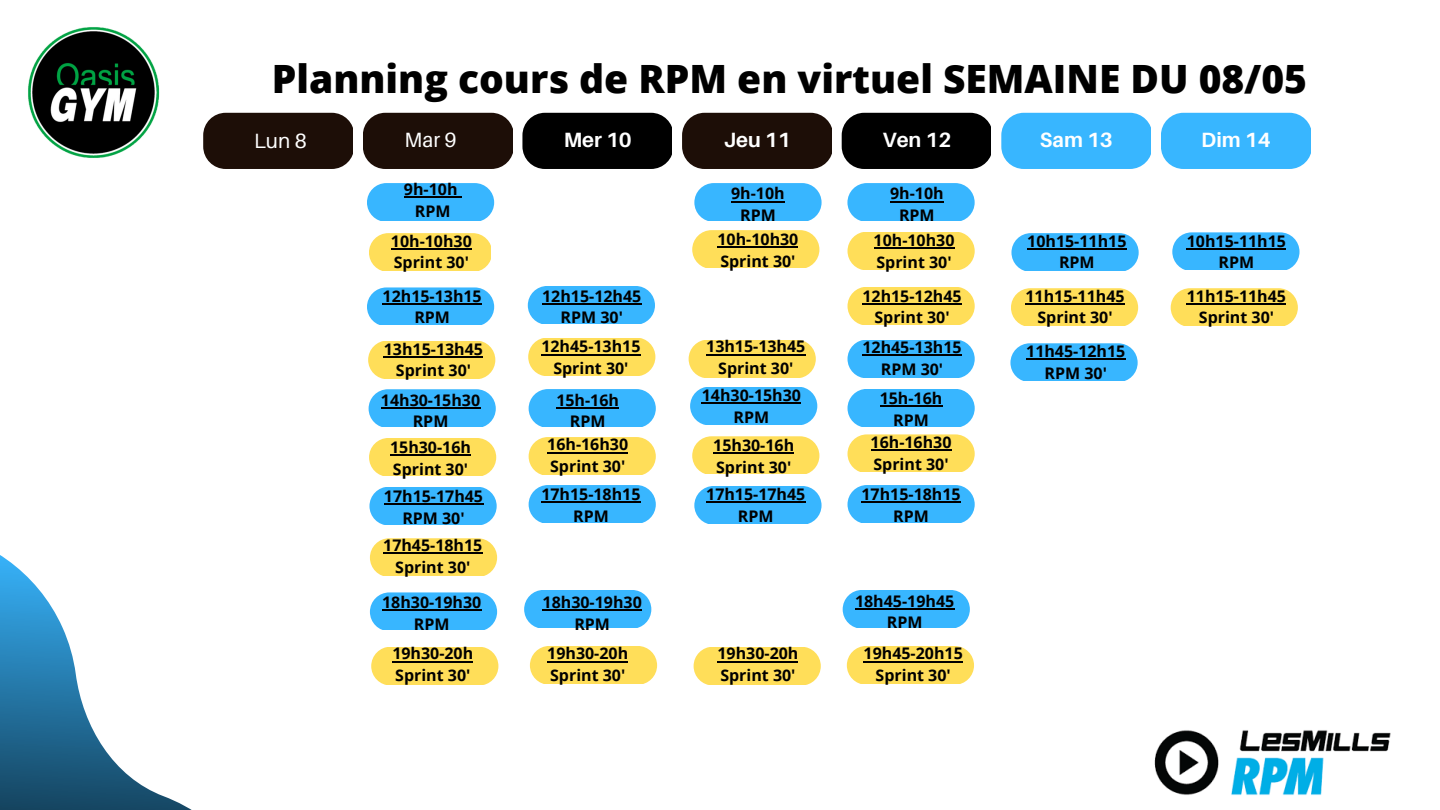
<style>
.page{position:relative;width:1440px;height:810px;background:#fff}
.page>*{position:absolute;margin:0;border:0;box-sizing:border-box;transform-origin:0 0}
.t1{font:800 39px "Open Sans";color:#000}
.t2{font:700 20.7px "Aileron";color:#fff}
.t3{font:20.7px "Aileron";color:#fff}
.t4{font:700 16px/21.8px "Open Sans";color:#000;text-align:center}
</style>
<div class="page">
<div style="left:203px;top:113px;width:150px;height:56px;background:#1d0e07"></div>
<div style="left:363px;top:113px;width:149px;height:56px;background:#1d0e07"></div>
<div style="left:522px;top:113px;width:150px;height:56px;background:#000"></div>
<div style="left:682px;top:113px;width:150px;height:56px;background:#1d0e07"></div>
<div style="left:842px;top:113px;width:149px;height:56px;background:#000"></div>
<div style="left:1001px;top:113px;width:150px;height:56px;background:#38b6ff"></div>
<div style="left:1161px;top:113px;width:150px;height:56px;background:#38b6ff"></div>
<div style="left:848px;top:340px;width:127px;height:38px;background:#38b6ff;border-radius:19px"></div>
<img style="left:28px;top:27px;width:132px;height:131px">
<svg style="left:0;top:555px;width:192px;height:255px"></svg>
<img style="left:1154px;top:730px;width:237px;height:65px">
<div style="left:371px;top:647px;width:127px;height:38px;background:#ffde59;border-radius:19px"></div>
<hr style="left:392px;top:661px;width:81px;height:1px;background:#000">
<div style="left:530px;top:646px;width:127px;height:38px;background:#ffde59;border-radius:19px"></div>
<hr style="left:547px;top:661px;width:81px;height:1px;background:#000">
<div style="left:694px;top:647px;width:127px;height:38px;background:#ffde59;border-radius:19px"></div>
<hr style="left:717px;top:661px;width:81px;height:1px;background:#000">
<div style="left:847px;top:646px;width:127px;height:38px;background:#ffde59;border-radius:19px"></div>
<hr style="left:864px;top:661px;width:99px;height:1px;background:#000">
<div style="left:1171px;top:288px;width:127px;height:38px;background:#ffde59;border-radius:19px"></div>
<hr style="left:1187px;top:303px;width:99px;height:2px;background:#000">
<div style="left:1011px;top:288px;width:127px;height:38px;background:#ffde59;border-radius:19px"></div>
<hr style="left:1025px;top:303px;width:100px;height:2px;background:#000">
<div style="left:370px;top:592px;width:127px;height:38px;background:#38b6ff;border-radius:19px"></div>
<hr style="left:382px;top:610px;width:99px;height:1px;background:#000">
<div style="left:369px;top:487px;width:128px;height:38px;background:#38b6ff;border-radius:19px"></div>
<hr style="left:384px;top:504px;width:99px;height:1px;background:#000">
<div style="left:370px;top:538px;width:127px;height:38px;background:#ffde59;border-radius:19px"></div>
<hr style="left:383px;top:552px;width:99px;height:2px;background:#000">
<div style="left:529px;top:485px;width:127px;height:38px;background:#38b6ff;border-radius:19px"></div>
<hr style="left:541px;top:502px;width:100px;height:1px;background:#000">
<div style="left:694px;top:486px;width:128px;height:38px;background:#38b6ff;border-radius:19px"></div>
<hr style="left:706px;top:502px;width:99px;height:1px;background:#000">
<div style="left:848px;top:485px;width:127px;height:38px;background:#38b6ff;border-radius:19px"></div>
<hr style="left:861px;top:502px;width:100px;height:1px;background:#000">
<div style="left:1011px;top:233px;width:128px;height:38px;background:#38b6ff;border-radius:19px"></div>
<hr style="left:1027px;top:248px;width:99px;height:2px;background:#000">
<div style="left:1172px;top:232px;width:128px;height:38px;background:#38b6ff;border-radius:19px"></div>
<hr style="left:1187px;top:248px;width:99px;height:2px;background:#000">
<div style="left:1010px;top:343px;width:128px;height:38px;background:#38b6ff;border-radius:19px"></div>
<hr style="left:1026px;top:358px;width:99px;height:2px;background:#000">
<div style="left:694px;top:183px;width:128px;height:38px;background:#38b6ff;border-radius:19px"></div>
<hr style="left:731px;top:201px;width:54px;height:1px;background:#000">
<div style="left:847px;top:183px;width:128px;height:38px;background:#38b6ff;border-radius:19px"></div>
<hr style="left:890px;top:201px;width:54px;height:1px;background:#000">
<div style="left:692px;top:230px;width:127px;height:38px;background:#ffde59;border-radius:19px"></div>
<hr style="left:717px;top:247px;width:81px;height:1px;background:#000">
<div style="left:848px;top:232px;width:127px;height:38px;background:#ffde59;border-radius:19px"></div>
<hr style="left:874px;top:247px;width:81px;height:2px;background:#000">
<div style="left:368px;top:341px;width:127px;height:37px;background:#ffde59;border-radius:19px"></div>
<hr style="left:384px;top:356px;width:99px;height:2px;background:#000">
<div style="left:528px;top:286px;width:127px;height:38px;background:#38b6ff;border-radius:19px"></div>
<hr style="left:542px;top:303px;width:99px;height:2px;background:#000">
<div style="left:528px;top:338px;width:127px;height:37px;background:#ffde59;border-radius:19px"></div>
<hr style="left:541px;top:354px;width:100px;height:1px;background:#000">
<div style="left:689px;top:340px;width:127px;height:38px;background:#ffde59;border-radius:19px"></div>
<hr style="left:706px;top:354px;width:99px;height:1px;background:#000">
<div style="left:848px;top:287px;width:127px;height:38px;background:#ffde59;border-radius:19px"></div>
<hr style="left:862px;top:303px;width:100px;height:2px;background:#000">
<hr style="left:862px;top:354px;width:100px;height:2px;background:#000">
<div style="left:367px;top:183px;width:127px;height:38px;background:#38b6ff;border-radius:19px"></div>
<hr style="left:404px;top:196px;width:54px;height:2px;background:#000">
<svg style="left:369px;top:233px;width:121px;height:38px;background:#ffdf62"></svg>
<hr style="left:391px;top:248px;width:81px;height:2px;background:#000">
<div style="left:367px;top:287px;width:127px;height:38px;background:#38b6ff;border-radius:19px"></div>
<hr style="left:383px;top:303px;width:99px;height:2px;background:#000">
<div style="left:369px;top:389px;width:127px;height:38px;background:#38b6ff;border-radius:19px"></div>
<hr style="left:381px;top:407px;width:99px;height:2px;background:#000">
<div style="left:369px;top:438px;width:127px;height:38px;background:#ffde59;border-radius:19px"></div>
<hr style="left:390px;top:454px;width:81px;height:2px;background:#000">
<div style="left:529px;top:389px;width:127px;height:38px;background:#38b6ff;border-radius:19px"></div>
<hr style="left:556px;top:407px;width:63px;height:2px;background:#000">
<div style="left:529px;top:437px;width:127px;height:38px;background:#ffde59;border-radius:19px"></div>
<hr style="left:547px;top:452px;width:81px;height:1px;background:#000">
<div style="left:690px;top:387px;width:127px;height:38px;background:#38b6ff;border-radius:19px"></div>
<hr style="left:702px;top:403px;width:99px;height:1px;background:#000">
<div style="left:692px;top:436px;width:127px;height:38px;background:#ffde59;border-radius:19px"></div>
<hr style="left:713px;top:453px;width:81px;height:1px;background:#000">
<div style="left:848px;top:389px;width:127px;height:38px;background:#38b6ff;border-radius:19px"></div>
<hr style="left:880px;top:405px;width:62px;height:2px;background:#000">
<div style="left:848px;top:434px;width:127px;height:38px;background:#ffde59;border-radius:19px"></div>
<hr style="left:871px;top:449px;width:81px;height:2px;background:#000">
<div style="left:524px;top:590px;width:127px;height:38px;background:#38b6ff;border-radius:19px"></div>
<hr style="left:543px;top:610px;width:99px;height:1px;background:#000">
<div style="left:843px;top:590px;width:127px;height:38px;background:#38b6ff;border-radius:19px"></div>
<hr style="left:855px;top:608px;width:99px;height:2px;background:#000">
<h1 class="t1" style="left:272px;top:52px;width:1037px">Planning cours de RPM en virtuel SEMAINE DU 08/05</h1>
<p class="t3" style="left:254px;top:128px;width:54px">Lun 8</p>
<p class="t3" style="left:405px;top:127px;width:54px">Mar 9</p>
<p class="t2" style="left:564px;top:127px;width:70px">Mer 10</p>
<p class="t2" style="left:724px;top:127px;width:68px">Jeu 11</p>
<p class="t2" style="left:882px;top:127px;width:70px">Ven 12</p>
<p class="t2" style="left:1040px;top:127px;width:74px">Sam 13</p>
<p class="t2" style="left:1201px;top:127px;width:71px">Dim 14</p>
<p class="t4" style="left:404px;top:178px;width:55px">9h-10h<br>RPM</p>
<p class="t4" style="left:391px;top:229px;width:82px;text-align:left">10h-10h30<br>Sprint 30'</p>
<p class="t4" style="left:383px;top:285px;width:101px">12h15-13h15<br>RPM</p>
<p class="t4" style="left:384px;top:338px;width:101px">13h15-13h45<br>Sprint 30'</p>
<p class="t4" style="left:381px;top:389px;width:101px">14h30-15h30<br>RPM</p>
<p class="t4" style="left:390px;top:436px;width:82px;text-align:left">15h30-16h<br>Sprint 30'</p>
<p class="t4" style="left:384px;top:485px;width:101px">17h15-17h45<br>RPM 30'</p>
<p class="t4" style="left:383px;top:534px;width:101px">17h45-18h15<br>Sprint 30'</p>
<p class="t4" style="left:382px;top:591px;width:101px">18h30-19h30<br>RPM</p>
<p class="t4" style="left:731px;top:182px;width:55px">9h-10h<br>RPM</p>
<p class="t4" style="left:890px;top:182px;width:55px">9h-10h<br>RPM</p>
<p class="t4" style="left:717px;top:228px;width:82px;text-align:left">10h-10h30<br>Sprint 30'</p>
<p class="t4" style="left:874px;top:229px;width:82px;text-align:left">10h-10h30<br>Sprint 30'</p>
<p class="t4" style="left:542px;top:285px;width:101px">12h15-12h45<br>RPM 30'</p>
<p class="t4" style="left:541px;top:335px;width:101px">12h45-13h15<br>Sprint 30'</p>
<p class="t4" style="left:706px;top:335px;width:101px">13h15-13h45<br>Sprint 30'</p>
<p class="t4" style="left:547px;top:388px;width:82px;line-height:22.2px">15h-16h<br>RPM<br>16h-16h30<br>Sprint 30'</p>
<p class="t4" style="left:702px;top:384px;width:101px">14h30-15h30<br>RPM</p>
<p class="t4" style="left:713px;top:434px;width:82px;text-align:left">15h30-16h<br>Sprint 30'</p>
<p class="t4" style="left:862px;top:285px;width:101px">12h15-12h45<br>Sprint 30'</p>
<p class="t4" style="left:862px;top:336px;width:101px">12h45-13h15<br>RPM 30'</p>
<p class="t4" style="left:871px;top:387px;width:82px">15h-16h<br>RPM<br>16h-16h30<br>Sprint 30'</p>
<p class="t4" style="left:541px;top:483px;width:101px">17h15-18h15<br>RPM</p>
<p class="t4" style="left:706px;top:483px;width:101px">17h15-17h45<br>RPM</p>
<p class="t4" style="left:861px;top:483px;width:101px">17h15-18h15<br>RPM</p>
<p class="t4" style="left:543px;top:591px;width:101px">18h30-19h30<br>RPM</p>
<p class="t4" style="left:855px;top:589px;width:101px">18h45-19h45<br>RPM</p>
<p class="t4" style="left:392px;top:642px;width:82px;text-align:left">19h30-20h<br>Sprint 30'</p>
<p class="t4" style="left:547px;top:642px;width:82px;text-align:left">19h30-20h<br>Sprint 30'</p>
<p class="t4" style="left:717px;top:642px;width:82px;text-align:left">19h30-20h<br>Sprint 30'</p>
<p class="t4" style="left:864px;top:642px;width:101px">19h45-20h15<br>Sprint 30'</p>
<p class="t4" style="left:1027px;top:229px;width:101px">10h15-11h15<br>RPM</p>
<p class="t4" style="left:1187px;top:229px;width:101px">10h15-11h15<br>RPM</p>
<p class="t4" style="left:1025px;top:285px;width:101px">11h15-11h45<br>Sprint 30'</p>
<p class="t4" style="left:1026px;top:340px;width:101px">11h45-12h15<br>RPM 30'</p>
<p class="t4" style="left:1187px;top:285px;width:101px">11h15-11h45<br>Sprint 30'</p>
</div>
